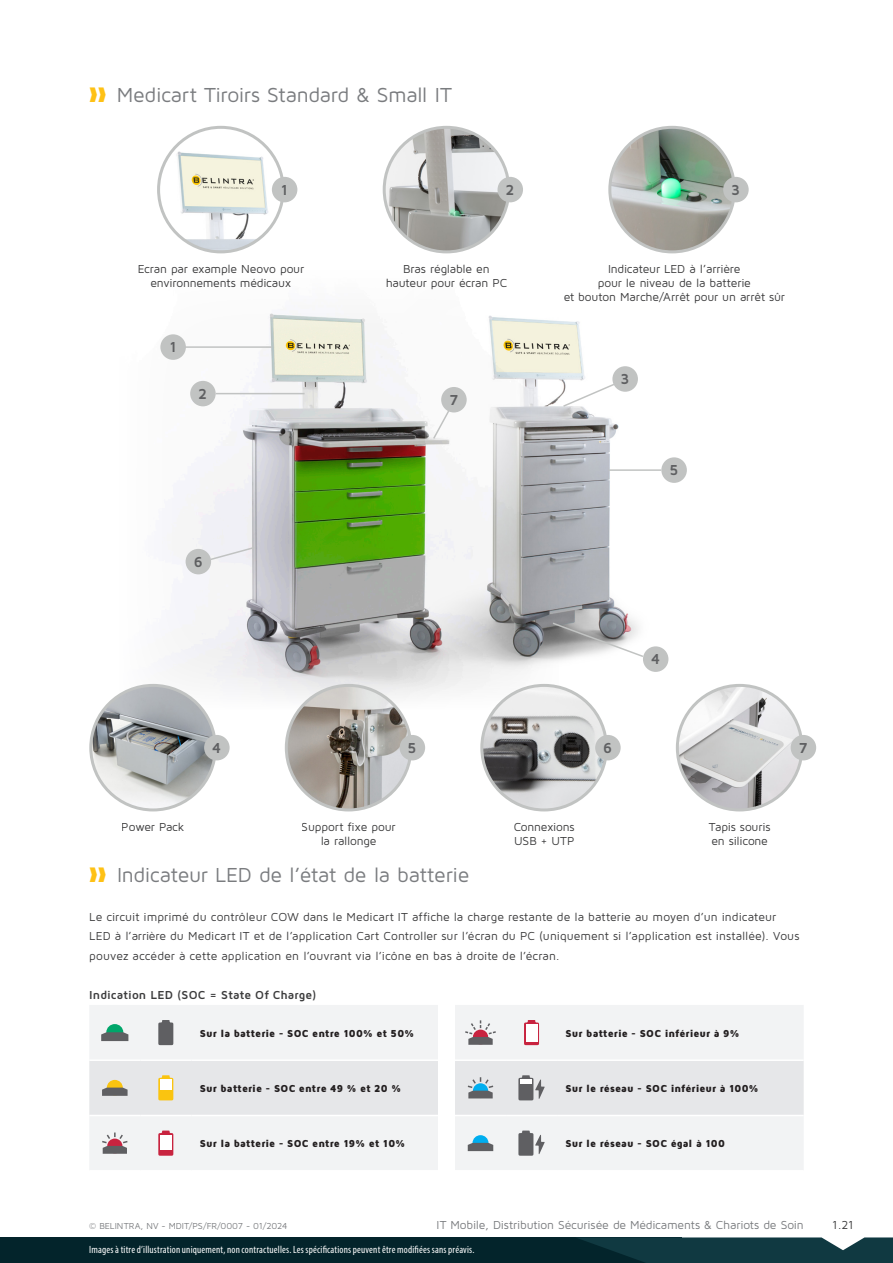
<style>
.page{position:relative;width:893px;height:1263px;background:#fff}
.page>*{position:absolute;margin:0;border:0;box-sizing:border-box;transform-origin:0 0}
.t1{font:21px "Maven Pro";letter-spacing:-.015em;color:#7a7c7f}
.t2{font:700 15px "Maven Pro";color:#5f6062}
.main__body{font:12px/14.4px "Maven Pro";color:#3c3c3d;text-align:center}
.t3{font:12px "Maven Pro";letter-spacing:-.015em;color:#7a7c7f}
.main__body-2{font:700 12px "Maven Pro";letter-spacing:.01em;color:#3c3c3d}
.main__body__focus_frame{font:900 10.5px "Maven Pro";letter-spacing:.01em;color:#231f20}
.t4{font:condensed 10.5px "Myriad Pro";letter-spacing:.015em;color:#fff}
.Paragraph_Style_2{font:9px "Maven Pro";letter-spacing:-.005em;color:#7a7c7f}
.s1{color:#fec115}
</style>
<div class="page">
<img style="left:119px;top:313px;width:384px;height:397px">
<img style="left:159px;top:127px;width:124px;height:125px;border-radius:62px">
<div style="left:157px;top:126px;width:128px;height:127px;border:3px solid #c1c3c2;border-radius:50%"></div>
<div style="left:272px;top:177px;width:25px;height:25px;background:#c1c3c2;border-radius:50%"></div>
<img style="left:384px;top:127px;width:125px;height:125px;border-radius:62px">
<div style="left:383px;top:126px;width:127px;height:127px;border:3px solid #c1c3c2;border-radius:50%"></div>
<div style="left:497px;top:177px;width:26px;height:25px;background:#c1c3c2;border-radius:50%"></div>
<img style="left:610px;top:127px;width:124px;height:125px;border-radius:62px">
<div style="left:608px;top:126px;width:128px;height:127px;border:3px solid #c1c3c2;border-radius:50%"></div>
<div style="left:723px;top:177px;width:26px;height:25px;background:#c1c3c2;border-radius:50%"></div>
<img style="left:91px;top:685px;width:124px;height:125px;border-radius:62px">
<div style="left:89px;top:684px;width:128px;height:127px;border:3px solid #c1c3c2;border-radius:50%"></div>
<div style="left:204px;top:735px;width:26px;height:25px;background:#c1c3c2;border-radius:50%"></div>
<img style="left:286px;top:685px;width:125px;height:125px;border-radius:62px">
<div style="left:285px;top:684px;width:127px;height:127px;border:3px solid #c1c3c2;border-radius:50%"></div>
<div style="left:400px;top:735px;width:25px;height:25px;background:#c1c3c2;border-radius:50%"></div>
<img style="left:482px;top:685px;width:124px;height:125px;border-radius:62px">
<div style="left:595px;top:735px;width:26px;height:25px;background:#c1c3c2;border-radius:50%"></div>
<img style="left:677px;top:685px;width:125px;height:125px;border-radius:62px">
<div style="left:676px;top:684px;width:127px;height:127px;border:3px solid #c1c3c2;border-radius:50%"></div>
<div style="left:791px;top:735px;width:25px;height:25px;background:#c1c3c2;border-radius:50%"></div>
<img style="left:404px;top:313px;width:303px;height:387px">
<div style="left:160px;top:334px;width:26px;height:26px;background:#c1c3c2;border-radius:50%"></div>
<hr style="left:183px;top:346px;width:89px;height:2px;background:#c1c3c2">
<hr style="left:609px;top:469px;width:52px;height:2px;background:#c1c3c2">
<div style="left:190px;top:381px;width:26px;height:25px;background:#c1c3c2;border-radius:50%"></div>
<div style="left:661px;top:457px;width:26px;height:26px;background:#c1c3c2;border-radius:50%"></div>
<div style="left:186px;top:549px;width:25px;height:25px;background:#c1c3c2;border-radius:50%"></div>
<hr style="left:216px;top:393px;width:89px;height:1px;background:#c1c3c2">
<div style="left:612px;top:366px;width:26px;height:26px;background:#c1c3c2;border-radius:50%"></div>
<div style="left:441px;top:387px;width:26px;height:25px;background:#c1c3c2;border-radius:50%"></div>
<div style="left:643px;top:646px;width:25px;height:26px;background:#c1c3c2;border-radius:50%"></div>
<svg style="left:562px;top:382px;width:54px;height:26px"></svg>
<svg style="left:551px;top:621px;width:94px;height:37px"></svg>
<svg style="left:209px;top:546px;width:47px;height:15px"></svg>
<svg style="left:432px;top:407px;width:19px;height:33px"></svg>
<div style="left:0;top:1237px;width:682px;height:26px;background:#03242b"></div>
<svg style="left:577px;top:1237px;width:316px;height:26px"></svg>
<svg style="left:89px;top:1005px;width:715px;height:165px"></svg>
<p class="t1" style="left:89px;top:82px;width:364px"><span class="s1">❱❱</span> Medicart Tiroirs Standard &amp; Small IT</p>
<p class="t2" style="left:281px;top:180px;width:9px">1</p>
<p class="t2" style="left:506px;top:180px;width:10px">2</p>
<p class="t2" style="left:731px;top:180px;width:10px">3</p>
<p class="main__body" style="left:138px;top:261px;width:168px">Ecran par example Neovo pour environnements médicaux</p>
<p class="main__body" style="left:386px;top:261px;width:123px">Bras réglable en hauteur pour écran PC</p>
<p class="main__body" style="left:564px;top:261px;width:223px">Indicateur LED à l’arrière<br>pour le niveau de la batterie<br>et bouton Marche/Arrêt pour un arrêt sûr</p>
<p class="t2" style="left:169px;top:337px;width:9px">1</p>
<p class="t2" style="left:198px;top:384px;width:10px">2</p>
<p class="t2" style="left:194px;top:552px;width:10px">6</p>
<p class="t2" style="left:449px;top:390px;width:10px">7</p>
<p class="t2" style="left:620px;top:369px;width:10px">3</p>
<p class="t2" style="left:669px;top:460px;width:11px">5</p>
<p class="t2" style="left:651px;top:649px;width:11px">4</p>
<p class="t2" style="left:212px;top:738px;width:11px">4</p>
<p class="t2" style="left:408px;top:738px;width:11px">5</p>
<p class="t2" style="left:603px;top:738px;width:10px">6</p>
<p class="t2" style="left:799px;top:738px;width:10px">7</p>
<p class="main__body" style="left:302px;top:819px;width:95px">Support fixe pour la rallonge</p>
<p class="main__body" style="left:122px;top:819px;width:64px">Power Pack</p>
<p class="t1" style="left:89px;top:862px;width:382px"><span class="s1">❱❱</span> Indicateur LED de l’état de la batterie</p>
<p class="main__body" style="left:89px;top:907px;width:712px;line-height:19.5px;text-align:left">Le circuit imprimé du contrôleur COW dans le Medicart IT affiche la charge restante de la batterie au moyen d’un indicateur<br>LED à l’arrière du Medicart IT et de l’application Cart Controller sur l’écran du PC (uniquement si l’application est installée). Vous pouvez accéder à cette application en l’ouvrant via l’icône en bas à droite de l’écran.</p>
<p class="main__body-2" style="left:89px;top:987px;width:229px">Indication LED (SOC = State Of Charge)</p>
<p class="main__body__focus_frame" style="left:200px;top:1027px;width:216px">Sur la batterie - SOC entre 100% et 50%</p>
<p class="main__body__focus_frame" style="left:566px;top:1027px;width:175px">Sur batterie - SOC inférieur à 9%</p>
<p class="main__body" style="left:514px;top:819px;width:63px;text-align:left">Connexions<br>USB + UTP</p>
<p class="main__body" style="left:709px;top:819px;width:63px;text-align:left">Tapis souris en silicone</p>
<p class="main__body__focus_frame" style="left:200px;top:1082px;width:203px">Sur batterie - SOC entre 49 % et 20 %</p>
<p class="main__body__focus_frame" style="left:566px;top:1082px;width:195px">Sur le réseau - SOC inférieur à 100%</p>
<p class="main__body__focus_frame" style="left:200px;top:1137px;width:207px">Sur la batterie - SOC entre 19% et 10%</p>
<p class="main__body__focus_frame" style="left:566px;top:1137px;width:161px">Sur le réseau - SOC égal à 100</p>
<p class="t3" style="left:437px;top:1217px;width:369px">IT Mobile, Distribution Sécurisée de Médicaments &amp; Chariots de Soin</p>
<p class="main__body" style="left:832px;top:1217px;width:23px">1.21</p>
<p class="t4" style="left:89px;top:1244px;width:387px">Images à titre d’illustration uniquement, non contractuelles. Les spécifications peuvent être modifiées sans préavis.</p>
<p class="Paragraph_Style_2" style="left:89px;top:1220px;width:200px">© BELINTRA, NV - MDIT/PS/FR/0007 - 01/2024</p>
</div>
